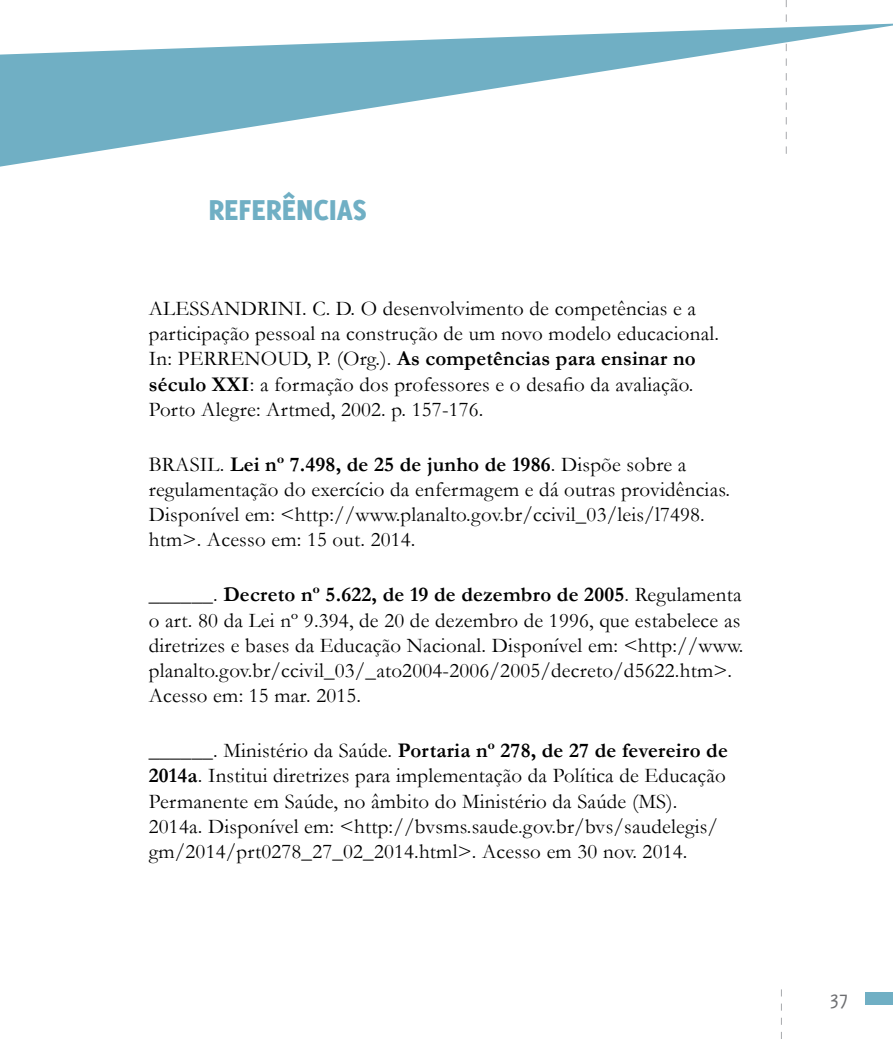
<style>
.page{position:relative;width:893px;height:1042px;background:#fff}
.page>*{position:absolute;margin:0;border:0;box-sizing:border-box;transform-origin:0 0}
.t1{font:800 31.5px "Delicious";color:#70afc4}
.t2{font:21px/25.2px "Garamond";letter-spacing:.01em;color:#000}
.t3{font:21px "Delicious";color:#6d6e71}
.s1{font-weight:700}
</style>
<div class="page">
<svg style="left:786px;top:0;width:1px;height:22px"></svg>
<div style="left:866px;top:991px;width:27px;height:13px;background:#70afc4"></div>
<svg style="left:781px;top:989px;width:1px;height:50px"></svg>
<svg style="left:0;top:23px;width:893px;height:144px"></svg>
<p class="t1" style="left:208px;top:192px;width:160px">REFERÊNCIAS</p>
<p class="t2" style="left:149px;top:295px;width:572px">ALESSANDRINI. C. D. O desenvolvimento de competências e a participação pessoal na construção de um novo modelo educacional.<br>In: PERRENOUD, P. (Org.). <span class="s1">As competências para ensinar no século XXI</span>: a formação dos professores e o desafio da avaliação.<br>Porto Alegre: Artmed, 2002. p. 157-176.</p>
<p class="t2" style="left:149px;top:451px;width:583px">BRASIL. <span class="s1">Lei nº 7.498, de 25 de junho de 1986</span>. Dispõe sobre a regulamentação do exercício da enfermagem e dá outras providências.<br>Disponível em: &lt;http://www.planalto.gov.br/ccivil_03/leis/l7498. htm&gt;. Acesso em: 15 out. 2014.</p>
<p class="t2" style="left:149px;top:582px;width:596px">______. <span class="s1">Decreto nº 5.622, de 19 de dezembro de 2005</span>. Regulamenta o art. 80 da Lei nº 9.394, de 20 de dezembro de 1996, que estabelece as diretrizes e bases da Educação Nacional. Disponível em: &lt;http://www. planalto.gov.br/ccivil_03/_ato2004-2006/2005/decreto/d5622.htm&gt;.<br>Acesso em: 15 mar. 2015.</p>
<p class="t2" style="left:149px;top:737px;width:581px">______. Ministério da Saúde. <span class="s1">Portaria nº 278, de 27 de fevereiro de 2014a</span>. Institui diretrizes para implementação da Política de Educação Permanente em Saúde, no âmbito do Ministério da Saúde (MS).<br>2014a. Disponível em: &lt;http://bvsms.saude.gov.br/bvs/saudelegis/ gm/2014/prt0278_27_02_2014.html&gt;. Acesso em 30 nov. 2014.</p>
<p class="t3" style="left:829px;top:986px;width:20px">37</p>
</div>
